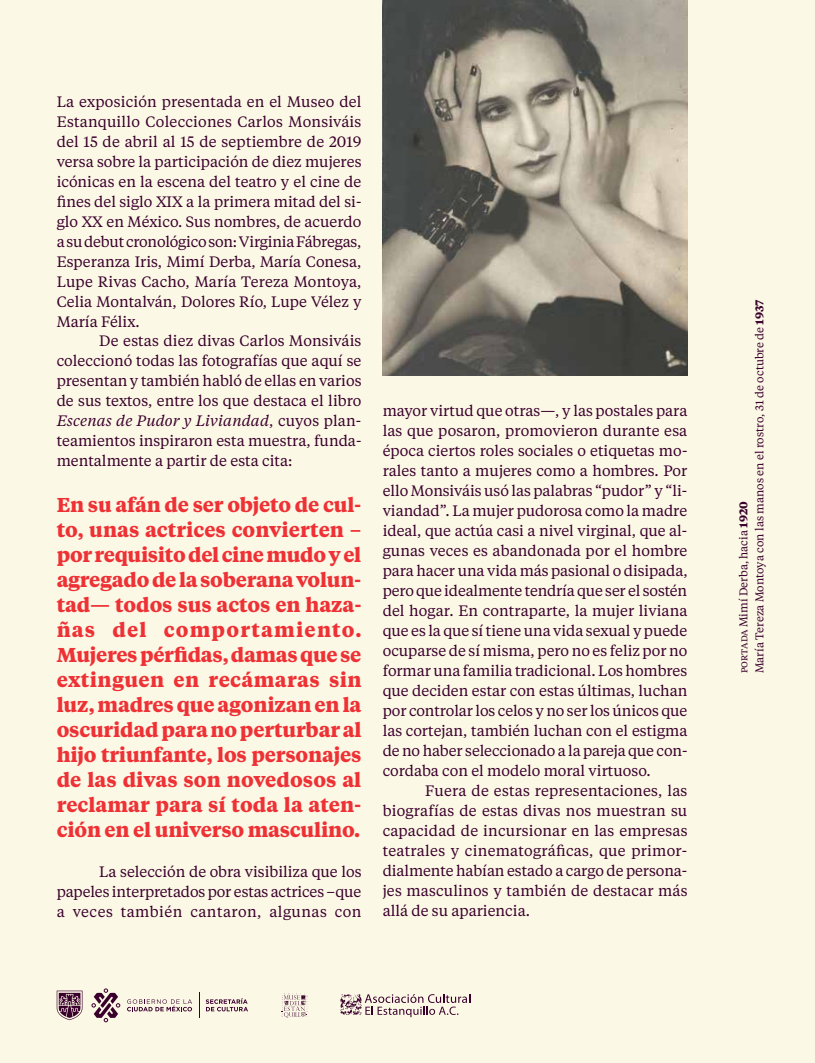
<style>
.page{position:relative;width:815px;height:1063px;background:#fcf8e6}
.page>*{position:absolute;margin:0;border:0;box-sizing:border-box;transform-origin:0 0}
.t1{font:700 20px/25px "Tiempos Text";letter-spacing:-.005em;color:#ee3135;text-align:justify}
.t2{font:15px/20px "Tiempos Text";color:#3a002c;text-align:justify}
.t3{font:11.25px/16.2px "Tiempos Text";color:#3a002c}
.s1{font-style:italic}
.s2{font-size:10px}
.s3{font-weight:700}
</style>
<div class="page">
<img style="left:383px;top:0;width:304px;height:376px">
<svg style="left:206px;top:998px;width:42px;height:13px"></svg>
<svg style="left:199px;top:993px;width:1px;height:25px"></svg>
<svg style="left:91px;top:988px;width:29px;height:34px"></svg>
<svg style="left:57px;top:991px;width:25px;height:29px"></svg>
<svg style="left:127px;top:999px;width:65px;height:12px"></svg>
<svg style="left:282px;top:993px;width:26px;height:25px"></svg>
<svg style="left:340px;top:994px;width:130px;height:23px"></svg>
<p class="t2" style="left:57px;top:91px;width:306px">La exposición presentada en el Museo del Estanquillo Colecciones Carlos Monsiváis del 15 de abril al 15 de septiembre de 2019 versa sobre la participación de diez mujeres icónicas en la escena del teatro y el cine de fines del siglo XIX a la primera mitad del si&shy;glo XX en México. Sus nombres, de acuerdo a su debut cronológico son: Virginia Fábregas, Esperanza Iris, Mimí Derba, María Conesa, Lupe Rivas Cacho, María Tereza Montoya, Celia Montalván, Dolores Río, Lupe Vélez y María Félix.</p>
<p class="t2" style="left:57px;top:331px;width:306px;text-indent:43px">De estas diez divas Carlos Monsiváis coleccionó todas las fotografías que aquí se presentan y también habló de ellas en varios de sus textos, entre los que destaca el libro <span class="s1">Escenas de Pudor y Liviandad</span>, cuyos plan&shy;teamientos inspiraron esta muestra, funda&shy;mentalmente a partir de esta cita:</p>
<p class="t1" style="left:57px;top:491px;width:306px">En su afán de ser objeto de cul&shy;to, unas actrices convierten – por requisito del cine mudo y el agregado de la soberana volun&shy;tad— todos sus actos en haza&shy;ñas del comportamiento.<br>Mujeres pérfidas, damas que se extinguen en recámaras sin luz, madres que agonizan en la oscuridad para no perturbar al hijo triunfante, los personajes de las divas son novedosos al reclamar para sí toda la aten&shy;ción en el universo masculino.</p>
<p class="t2" style="left:57px;top:861px;width:306px;text-indent:43px">La selección de obra visibiliza que los papeles interpretados por estas actrices –que a veces también cantaron, algunas con</p>
<p class="t2" style="left:383px;top:400px;width:306px">mayor virtud que otras—, y las postales para las que posaron, promovieron durante esa época ciertos roles sociales o etiquetas mo&shy;rales tanto a mujeres como a hombres. Por ello Monsiváis usó las palabras “pudor” y “li&shy;viandad”. La mujer pudorosa como la madre ideal, que actúa casi a nivel virginal, que al&shy;gunas veces es abandonada por el hombre para hacer una vida más pasional o disipada, pero que idealmente tendría que ser el sostén del hogar. En contraparte, la mujer liviana que es la que sí tiene una vida sexual y puede ocuparse de sí misma, pero no es feliz por no formar una familia tradicional. Los hombres que deciden estar con estas últimas, luchan por controlar los celos y no ser los únicos que las cortejan, también luchan con el estigma de no haber seleccionado a la pareja que con&shy;cordaba con el modelo moral virtuoso.</p>
<p class="t2" style="left:383px;top:780px;width:306px;text-indent:43px">Fuera de estas representaciones, las biografías de estas divas nos muestran su capacidad de incursionar en las empresas teatrales y cinematográficas, que primor&shy;dialmente habían estado a cargo de persona&shy;jes masculinos y también de destacar más allá de su apariencia.</p>
<p class="t3" style="left:735px;top:673px;width:375px;rotate:-90deg"><span class="s2">portada</span> Mimí Derba, hacia <span class="s3">1920<br></span>María Tereza Montoya con las manos en el rostro, 31 de octubre de <span class="s3">1937</span></p>
</div>
